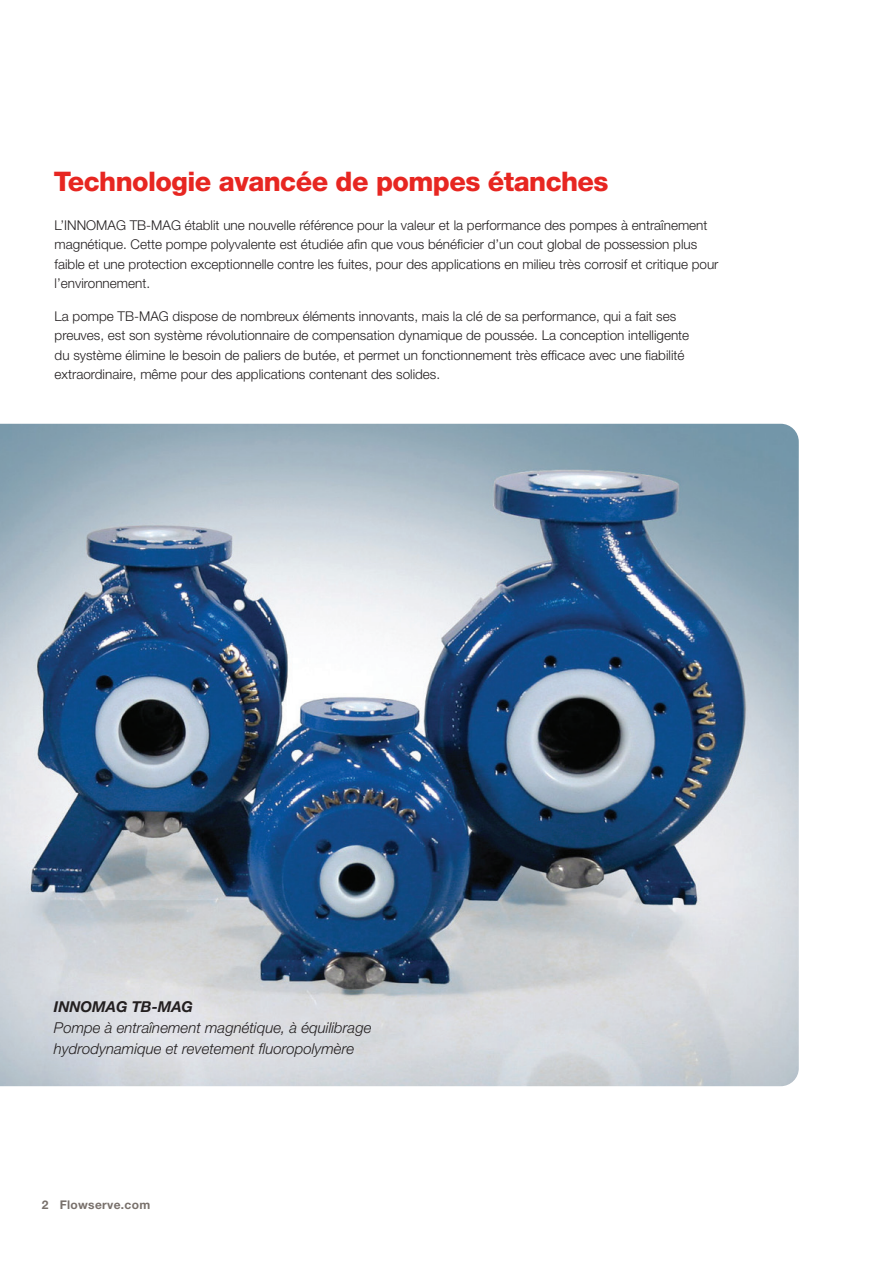
<style>
.page{position:relative;width:893px;height:1263px;background:#fff}
.page>*{position:absolute;margin:0;border:0;box-sizing:border-box;transform-origin:0 0}
.Headline_Level_1__re{font:800 27px "Helvetica Neue LT Std";letter-spacing:-.02em;color:#e72621}
.t1{font:italic 300 15px/21px "Helvetica Neue LT Std";color:#231f20}
.t2{font:italic 700 15px "Helvetica Neue LT Std";color:#231f20}
.Body_copy{font:300 13.5px/19.5px "Helvetica Neue LT Std";color:#231f20}
.t3{font:700 12px "Helvetica Neue LT Std";letter-spacing:.025em;color:#79716c}
</style>
<div class="page">
<img style="left:0;top:424px;width:799px;height:662px">
<p class="Headline_Level_1__re" style="left:54px;top:166px;width:556px">Technologie avancée de pompes étanches</p>
<p class="Body_copy" style="left:55px;top:215px;width:665px">L’INNOMAG TB-MAG établit une nouvelle référence pour la valeur et la performance des pompes à entraînement magnétique. Cette pompe polyvalente est étudiée afin que vous bénéficier d’un cout global de possession plus faible et une protection exceptionnelle contre les fuites, pour des applications en milieu très corrosif et critique pour l’environnement.</p>
<p class="Body_copy" style="left:55px;top:306px;width:636px">La pompe TB-MAG dispose de nombreux éléments innovants, mais la clé de sa performance, qui a fait ses preuves, est son système révolutionnaire de compensation dynamique de poussée. La conception intelligente du système élimine le besoin de paliers de butée, et permet un fonctionnement très efficace avec une fiabilité extraordinaire, même pour des applications contenant des solides.</p>
<p class="t2" style="left:54px;top:997px;width:141px">INNOMAG TB-MAG</p>
<p class="t1" style="left:54px;top:1017px;width:319px">Pompe à entraînement magnétique, à équilibrage hydrodynamique et revetement fluoropolymère</p>
<p class="t3" style="left:42px;top:1198px;width:110px">2 Flowserve.com</p>
</div>
